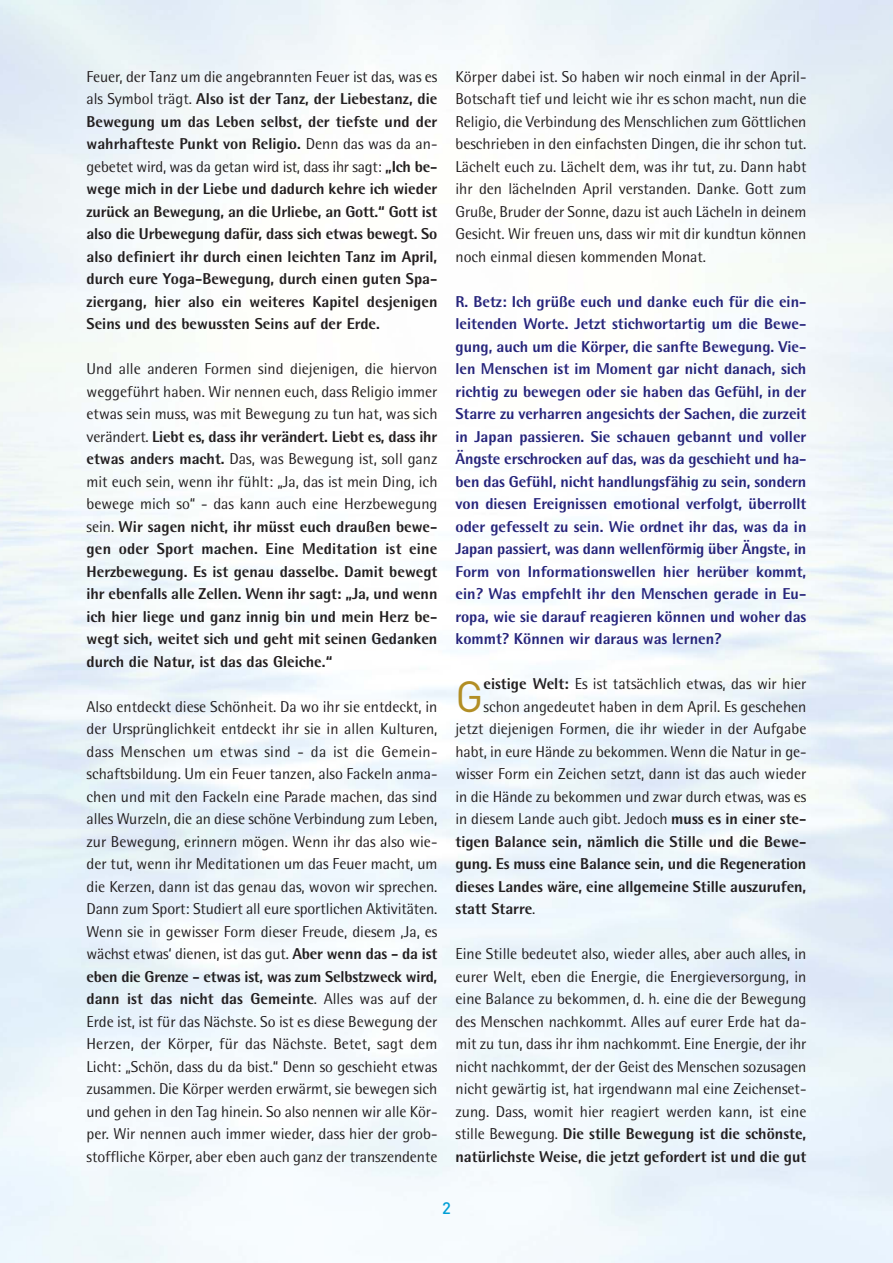
<style>
.page{position:relative;width:893px;height:1263px;background:#fff}
.page>*{position:absolute;margin:0;border:0;box-sizing:border-box;transform-origin:0 0}
.t1{font:43.05px "DIN";color:#b28e25}
.t2{font:500 16.5px "DIN";color:#009ed5}
.t3{font:15.75px/22.5px "Rotis Semi Sans";color:#231f20;text-align:justify}
.t4{font:800 15.75px/22.5px "Rotis Semi Sans";color:#231f20;text-align:justify}
.t5{font:800 15.75px/22.5px "Rotis Semi Sans";color:#26247b;text-align:justify}
.s1{font-weight:400}
.s2{font-weight:800}
</style>
<div class="page">
<p class="t4" style="left:87px;top:67px;width:352px"><span class="s1">Feuer, der Tanz um die angebrannten Feuer ist das, was es als Symbol trägt.</span> Also ist der Tanz, der Liebestanz, die Bewegung um das Leben selbst, der tiefste und der wahrhafteste Punkt von Religio. <span class="s1">Denn das was da an&shy;gebetet wird, was da getan wird ist, dass ihr sagt:</span> „Ich be&shy;wege mich in der Liebe und dadurch kehre ich wieder zurück an Bewegung, an die Urliebe, an Gott.“ Gott ist also die Urbewegung dafür, dass sich etwas bewegt. So also definiert ihr durch einen leichten Tanz im April, durch eure Yoga-Bewegung, durch einen guten Spa&shy;ziergang, hier also ein weiteres Kapitel desjenigen Seins und des bewussten Seins auf der Erde.</p>
<p class="t4" style="left:87px;top:359px;width:352px"><span class="s1">Und alle anderen Formen sind diejenigen, die hiervon weggeführt haben. Wir nennen euch, dass Religio immer etwas sein muss, was mit Bewegung zu tun hat, was sich verändert.</span> Liebt es, dass ihr verändert. Liebt es, dass ihr etwas anders macht. <span class="s1">Das, was Bewegung ist, soll ganz mit euch sein, wenn ihr fühlt: „Ja, das ist mein Ding, ich bewege mich so“ - das kann auch eine Herzbewegung sein.</span> Wir sagen nicht, ihr müsst euch draußen bewe&shy;gen oder Sport machen. Eine Meditation ist eine Herzbewegung. Es ist genau dasselbe. Damit bewegt ihr ebenfalls alle Zellen. Wenn ihr sagt: „Ja, und wenn ich hier liege und ganz innig bin und mein Herz be&shy;wegt sich, weitet sich und geht mit seinen Gedanken durch die Natur, ist das das Gleiche.“</p>
<p class="t3" style="left:87px;top:697px;width:352px">Also entdeckt diese Schönheit. Da wo ihr sie entdeckt, in der Ursprünglichkeit entdeckt ihr sie in allen Kulturen, dass Menschen um etwas sind - da ist die Gemein&shy;schaftsbildung. Um ein Feuer tanzen, also Fackeln anma&shy;chen und mit den Fackeln eine Parade machen, das sind alles Wurzeln, die an diese schöne Verbindung zum Leben, zur Bewegung, erinnern mögen. Wenn ihr das also wie&shy;der tut, wenn ihr Meditationen um das Feuer macht, um die Kerzen, dann ist das genau das, wovon wir sprechen.<br>Dann zum Sport: Studiert all eure sportlichen Aktivitäten.<br>Wenn sie in gewisser Form dieser Freude, diesem ‚Ja, es wächst etwas‘ dienen, ist das gut. <span class="s2">Aber wenn das - da ist eben die Grenze - etwas ist, was zum Selbstzweck wird, dann ist das nicht das Gemeinte</span>. Alles was auf der Erde ist, ist für das Nächste. So ist es diese Bewegung der Herzen, der Körper, für das Nächste. Betet, sagt dem Licht: „Schön, dass du da bist.“ Denn so geschieht etwas zusammen. Die Körper werden erwärmt, sie bewegen sich und gehen in den Tag hinein. So also nennen wir alle Kör&shy;per. Wir nennen auch immer wieder, dass hier der grob&shy;stoffliche Körper, aber eben auch ganz der transzendente</p>
<p class="t3" style="left:455px;top:67px;width:352px">Körper dabei ist. So haben wir noch einmal in der April-Botschaft tief und leicht wie ihr es schon macht, nun die Religio, die Verbindung des Menschlichen zum Göttlichen beschrieben in den einfachsten Dingen, die ihr schon tut.<br>Lächelt euch zu. Lächelt dem, was ihr tut, zu. Dann habt ihr den lächelnden April verstanden. Danke. Gott zum Gruße, Bruder der Sonne, dazu ist auch Lächeln in deinem Gesicht. Wir freuen uns, dass wir mit dir kundtun können noch einmal diesen kommenden Monat.</p>
<p class="t5" style="left:455px;top:292px;width:352px">R. Betz: Ich grüße euch und danke euch für die ein&shy;leitenden Worte. Jetzt stichwortartig um die Bewe&shy;gung, auch um die Körper, die sanfte Bewegung. Vie&shy;len Menschen ist im Moment gar nicht danach, sich richtig zu bewegen oder sie haben das Gefühl, in der Starre zu verharren angesichts der Sachen, die zurzeit in Japan passieren. Sie schauen gebannt und voller Ängste erschrocken auf das, was da geschieht und ha&shy;ben das Gefühl, nicht handlungsfähig zu sein, sondern von diesen Ereignissen emotional verfolgt, überrollt oder gefesselt zu sein. Wie ordnet ihr das, was da in Japan passiert, was dann wellenförmig über Ängste, in Form von Informationswellen hier herüber kommt, ein? Was empfehlt ihr den Menschen gerade in Eu&shy;ropa, wie sie darauf reagieren können und woher das kommt? Können wir daraus was lernen?</p>
<h1 class="t1" style="left:455px;top:681px;width:29px">G</h1>
<p class="t3" style="left:483px;top:674px;width:324px"><span class="s2">eistige Welt:</span> Es ist tatsächlich etwas, das wir hier</p>
<p class="t3" style="left:483px;top:697px;width:324px">schon angedeutet haben in dem April. Es geschehen</p>
<p class="t3" style="left:455px;top:719px;width:352px">jetzt diejenigen Formen, die ihr wieder in der Aufgabe</p>
<p class="t3" style="left:455px;top:742px;width:352px">habt, in eure Hände zu bekommen. Wenn die Natur in ge-</p>
<p class="t3" style="left:455px;top:764px;width:352px">wisser Form ein Zeichen setzt, dann ist das auch wieder</p>
<p class="t3" style="left:455px;top:787px;width:352px">in die Hände zu bekommen und zwar durch etwas, was es</p>
<p class="t3" style="left:455px;top:809px;width:352px">in diesem Lande auch gibt. Jedoch <span class="s2">muss es in einer ste-</span></p>
<p class="t4" style="left:455px;top:832px;width:352px">tigen Balance sein, nämlich die Stille und die Bewe-</p>
<p class="t4" style="left:455px;top:854px;width:352px">gung. Es muss eine Balance sein, und die Regeneration</p>
<p class="t4" style="left:455px;top:877px;width:352px">dieses Landes wäre, eine allgemeine Stille auszurufen,</p>
<p class="t4" style="left:455px;top:899px;width:81px">statt Starre<span class="s1">.</span></p>
<p class="t3" style="left:455px;top:944px;width:352px">Eine Stille bedeutet also, wieder alles, aber auch alles, in eurer Welt, eben die Energie, die Energieversorgung, in eine Balance zu bekommen, d. h. eine die der Bewegung des Menschen nachkommt. Alles auf eurer Erde hat da&shy;mit zu tun, dass ihr ihm nachkommt. Eine Energie, der ihr nicht nachkommt, der der Geist des Menschen sozusagen nicht gewärtig ist, hat irgendwann mal eine Zeichenset&shy;zung. Dass, womit hier reagiert werden kann, ist eine stille Bewegung. <span class="s2">Die stille Bewegung ist die schönste, natürlichste Weise, die jetzt gefordert ist und die gut</span></p>
<p class="t2" style="left:442px;top:1202px;width:10px">2</p>
</div>
